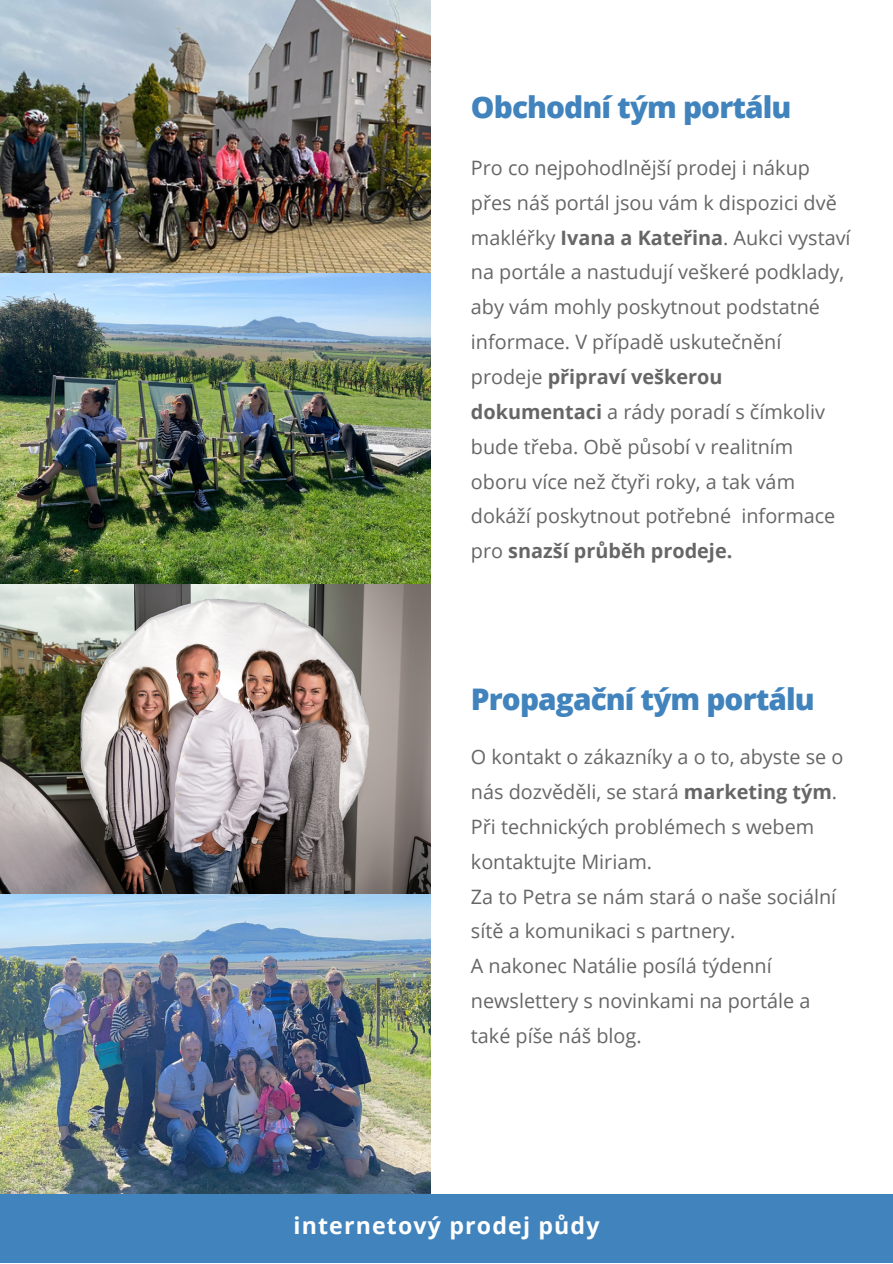
<style>
.page{position:relative;width:893px;height:1264px;background:#fff}
.page>*{position:absolute;margin:0;border:0;box-sizing:border-box;transform-origin:0 0}
.t1{font:800 29.7px "Open Sans";letter-spacing:-.03em;color:#4183bd}
.t2{font:700 23.1px "Open Sans";letter-spacing:.05em;color:#fff}
.t3{font:19.8px/34.8px "Open Sans";color:#666}
.s1{font-weight:700}
</style>
<div class="page">
<img style="left:0;top:893px;width:431px;height:301px">
<img style="left:0;top:306px;width:431px;height:587px">
<div style="left:0;top:1194px;width:892px;height:68px;background:#4183bd"></div>
<img style="left:0;top:0;width:431px;height:306px">
<h1 class="t1" style="left:471px;top:86px;width:322px">Obchodní tým portálu</h1>
<p class="t3" style="left:471px;top:150px;width:381px">Pro co nejpohodlnější prodej i nákup přes náš portál jsou vám k dispozici dvě makléřky <span class="s1">Ivana a Kateřina</span>. Aukci vystaví na portále a nastudují veškeré podklady, aby vám mohly poskytnout podstatné informace. V případě uskutečnění prodeje <span class="s1">připraví veškerou dokumentaci</span> a rády poradí s čímkoliv bude třeba. Obě působí v realitním oboru více než čtyři roky, a tak vám dokáží poskytnout potřebné informace pro <span class="s1">snazší průběh prodeje.</span></p>
<h1 class="t1" style="left:471px;top:678px;width:345px">Propagační tým portálu</h1>
<p class="t3" style="left:471px;top:739px;width:374px">O kontakt o zákazníky a o to, abyste se o nás dozvěděli, se stará <span class="s1">marketing tým</span>.<br>Při technických problémech s webem kontaktujte Miriam.<br>Za to Petra se nám stará o naše sociální sítě a komunikaci s partnery.<br>A nakonec Natálie posílá týdenní newslettery s novinkami na portále a také píše náš blog.</p>
<p class="t2" style="left:293px;top:1209px;width:307px">internetový prodej půdy</p>
</div>
